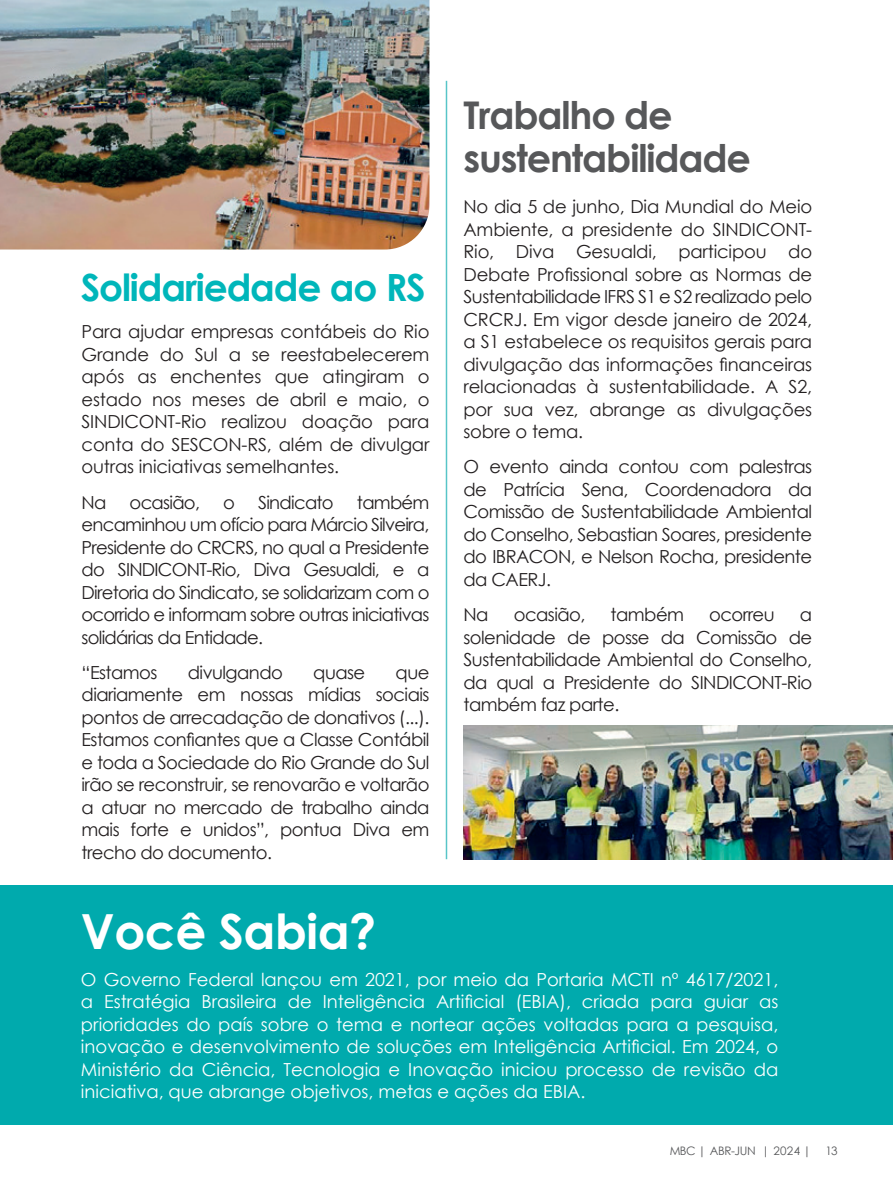
<style>
.page{position:relative;width:893px;height:1191px;background:#fff}
.page>*{position:absolute;margin:0;border:0;box-sizing:border-box;transform-origin:0 0}
.t1{font:700 48.45px "Century Gothic";letter-spacing:-.01em;color:#fff}
.t2{font:700 38.1px/42.9px "Century Gothic";letter-spacing:-.03em;color:#57585a}
.t3{font:700 37.5px "Century Gothic";letter-spacing:-.03em;color:#00b6ba}
.t4{font:18px/22.5px "Century Gothic";letter-spacing:-.03em;color:#231f20;text-align:justify}
.t5{font:18px/22.5px "Century Gothic";color:#fff;text-align:justify}
.t6{font:11.7px "Century Gothic";letter-spacing:-.03em;color:#57585a}
</style>
<div class="page">
<div style="left:0;top:885px;width:893px;height:240px;background:#00aaad"></div>
<hr style="left:446px;top:81px;width:1px;height:778px;background:#58c5c8">
<img style="left:0;top:0;width:429px;height:249px">
<img style="left:463px;top:725px;width:430px;height:134px">
<h3 class="t3" style="left:81px;top:259px;width:346px">Solidariedade ao RS</h3>
<p class="t4" style="left:82px;top:320px;width:349px">Para ajudar empresas contábeis do Rio Grande do Sul a se reestabelecerem após as enchentes que atingiram o estado nos meses de abril e maio, o SINDICONT-Rio realizou doação para conta do SESCON-RS, além de divulgar outras iniciativas semelhantes.</p>
<p class="t4" style="left:82px;top:490px;width:26px">Na</p>
<p class="t4" style="left:130px;top:490px;width:72px">ocasião,</p>
<p class="t4" style="left:223px;top:490px;width:13px">o</p>
<p class="t4" style="left:258px;top:490px;width:77px">Sindicato</p>
<p class="t4" style="left:82px;top:490px;width:349px;text-indent:275px">também encaminhou um ofício para Márcio Silveira, Presidente do CRCRS, no qual a Presidente do SINDICONT-Rio, Diva Gesualdi, e a Diretoria do Sindicato, se solidarizam com o ocorrido e informam sobre outras iniciativas solidárias da Entidade.</p>
<p class="t4" style="left:82px;top:661px;width:77px">“Estamos</p>
<p class="t4" style="left:188px;top:661px;width:97px">divulgando</p>
<p class="t4" style="left:313px;top:661px;width:54px">quase</p>
<p class="t4" style="left:82px;top:661px;width:349px;text-indent:314px">que diariamente em nossas mídias sociais pontos de arrecadação de donativos (...).<br>Estamos confiantes que a Classe Contábil e toda a Sociedade do Rio Grande do Sul irão se reconstruir, se renovarão e voltarão a atuar no mercado de trabalho ainda mais forte e unidos”, pontua Diva em trecho do documento.</p>
<h2 class="t2" style="left:463px;top:92px;width:289px">Trabalho de sustentabilidade</h2>
<p class="t4" style="left:463px;top:195px;width:350px">No dia 5 de junho, Dia Mundial do Meio Ambiente, a presidente do SINDICONT-Rio, Diva Gesualdi, participou do Debate Profissional sobre as Normas de Sustentabilidade IFRS S1 e S2 realizado pelo CRCRJ. Em vigor desde janeiro de 2024, a S1 estabelece os requisitos gerais para divulgação das informações financeiras relacionadas à sustentabilidade. A S2, por sua vez, abrange as divulgações sobre o tema.</p>
<p class="t4" style="left:463px;top:455px;width:350px">O evento ainda contou com palestras de Patrícia Sena, Coordenadora da Comissão de Sustentabilidade Ambiental do Conselho, Sebastian Soares, presidente do IBRACON, e Nelson Rocha, presidente da CAERJ.</p>
<p class="t4" style="left:463px;top:603px;width:27px">Na</p>
<p class="t4" style="left:514px;top:603px;width:73px">ocasião,</p>
<p class="t4" style="left:611px;top:603px;width:75px">também</p>
<p class="t4" style="left:709px;top:603px;width:67px">ocorreu</p>
<p class="t4" style="left:463px;top:603px;width:350px;text-indent:336px">a solenidade de posse da Comissão de Sustentabilidade Ambiental do Conselho, da qual a Presidente do SINDICONT-Rio também faz parte.</p>
<h1 class="t1" style="left:81px;top:894px;width:297px">Você Sabia?</h1>
<p class="t5" style="left:81px;top:967px;width:699px">O Governo Federal lançou em 2021, por meio da Portaria MCTI nº 4617/2021, a Estratégia Brasileira de Inteligência Artificial (EBIA), criada para guiar as prioridades do país sobre o tema e nortear ações voltadas para a pesquisa, inovação e desenvolvimento de soluções em Inteligência Artificial. Em 2024, o Ministério da Ciência, Tecnologia e Inovação iniciou processo de revisão da iniciativa, que abrange objetivos, metas e ações da EBIA.</p>
<p class="t6" style="left:670px;top:1142px;width:169px">MBC | ABR-JUN | 2024 | 13</p>
</div>
